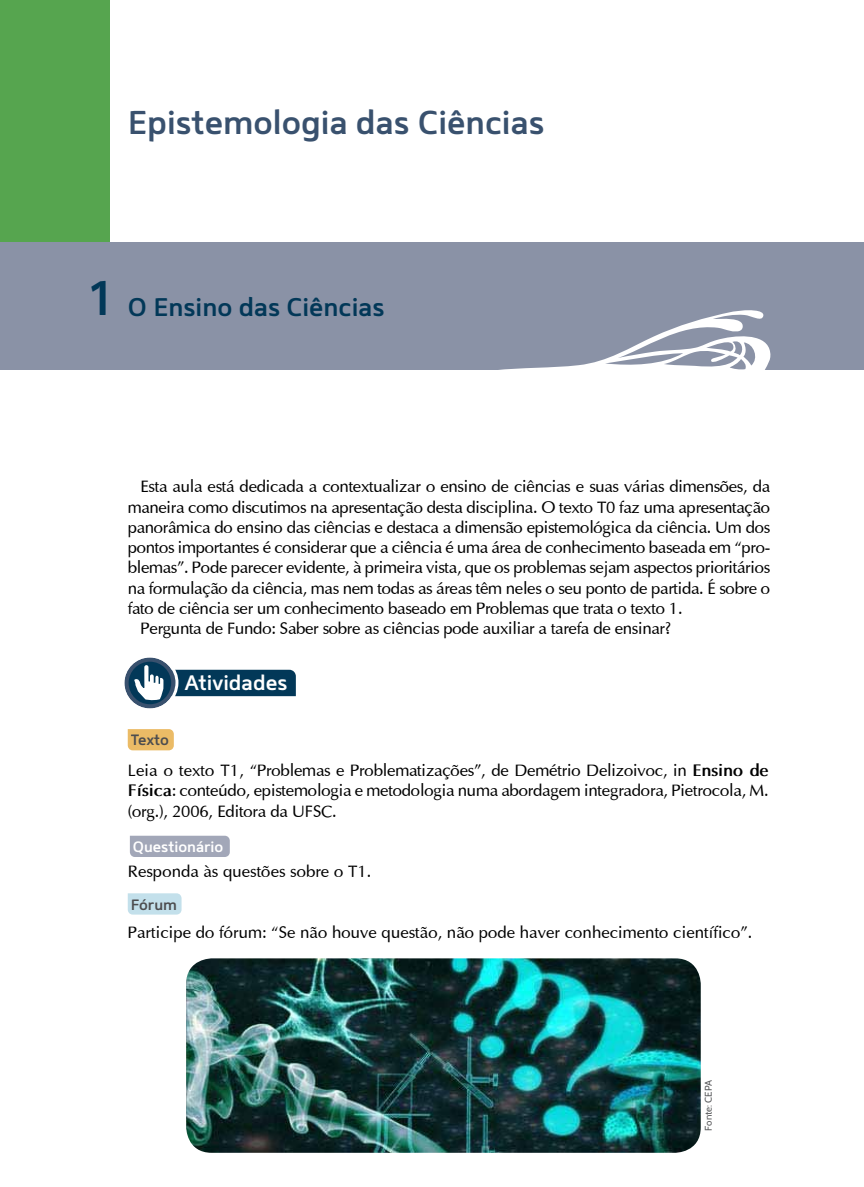
<style>
.page{position:relative;width:864px;height:1187px;background:#fff}
.page>*{position:absolute;margin:0;border:0;box-sizing:border-box;transform-origin:0 0}
.t1{font:600 33px "Mentone";color:#39516e}
.t2{font:600 25.5px "Mentone";color:#023858}
.t3{font:600 21px "Mentone";color:#fff}
.t4{font:16.8px/20.2px "Optima";letter-spacing:-.02em;color:#000;text-align:justify}
.t5{font:16.8px "Optima";color:#000}
.t6{font:600 15px "Mentone";color:#fff}
.t7{font:600 15px "Mentone";color:#4d4d4f}
.t8{font:9.75px "Cabin";letter-spacing:-.005em;color:#58595b}
.s1{font-size:48.75px}
.s2{font-weight:700}
</style>
<div class="page">
<div style="left:0;top:0;width:110px;height:291px;background:#56a54f"></div>
<div style="left:0;top:242px;width:863px;height:128px;background:#8a92a6"></div>
<svg style="left:499px;top:310px;width:272px;height:60px"></svg>
<svg style="left:127px;top:729px;width:47px;height:22px"></svg>
<svg style="left:127px;top:893px;width:55px;height:22px"></svg>
<svg style="left:124px;top:657px;width:172px;height:52px"></svg>
<svg style="left:129px;top:835px;width:101px;height:22px;background:#a6abbb"></svg>
<img style="left:186px;top:958px;width:514px;height:194px">
<h1 class="t1" style="left:128px;top:102px;width:418px">Epistemologia das Ciências</h1>
<h2 class="t2" style="left:91px;top:291px;width:295px"><span class="s1">1</span> O Ensino das Ciências</h2>
<p class="t4" style="left:140px;top:476px;width:631px">Esta aula está dedicada a contextualizar o ensino de ciências e suas várias dimensões, da</p>
<p class="t4" style="left:128px;top:496px;width:643px">maneira como discutimos na apresentação desta disciplina. O texto T0 faz uma apresentação</p>
<p class="t4" style="left:128px;top:517px;width:643px">panorâmica do ensino das ciências e destaca a dimensão epistemológica da ciência. Um dos</p>
<p class="t4" style="left:128px;top:537px;width:643px">pontos importantes é considerar que a ciência é uma área de conhecimento baseada em “pro-</p>
<p class="t4" style="left:128px;top:557px;width:643px">blemas”. Pode parecer evidente, à primeira vista, que os problemas sejam aspectos prioritários</p>
<p class="t4" style="left:128px;top:577px;width:643px">na formulação da ciência, mas nem todas as áreas têm neles o seu ponto de partida. É sobre o</p>
<p class="t4" style="left:128px;top:598px;width:556px">fato de ciência ser um conhecimento baseado em Problemas que trata o texto 1.</p>
<p class="t4" style="left:140px;top:618px;width:532px">Pergunta de Fundo: Saber sobre as ciências pode auxiliar a tarefa de ensinar?</p>
<p class="t3" style="left:185px;top:669px;width:104px">Atividades</p>
<p class="t7" style="left:131px;top:730px;width:40px">Texto</p>
<p class="t4" style="left:128px;top:760px;width:642px">Leia o texto T1, “Problemas e Problematizações”, de Demétrio Delizoivoc, in <span class="s2">Ensino de Física</span>: conteúdo, epistemologia e metodologia numa abordagem integradora, Pietrocola, M. (org.), 2006, Editora da UFSC.</p>
<p class="t6" style="left:133px;top:837px;width:92px">Questionário</p>
<p class="t5" style="left:128px;top:861px;width:245px">Responda às questões sobre o T1.</p>
<p class="t7" style="left:131px;top:895px;width:48px">Fórum</p>
<p class="t5" style="left:128px;top:922px;width:626px">Participe do fórum: “Se não houve questão, não pode haver conhecimento científico”.</p>
<p class="t8" style="left:702px;top:1130px;width:52px;rotate:-90deg">Fonte: CEPA</p>
</div>
